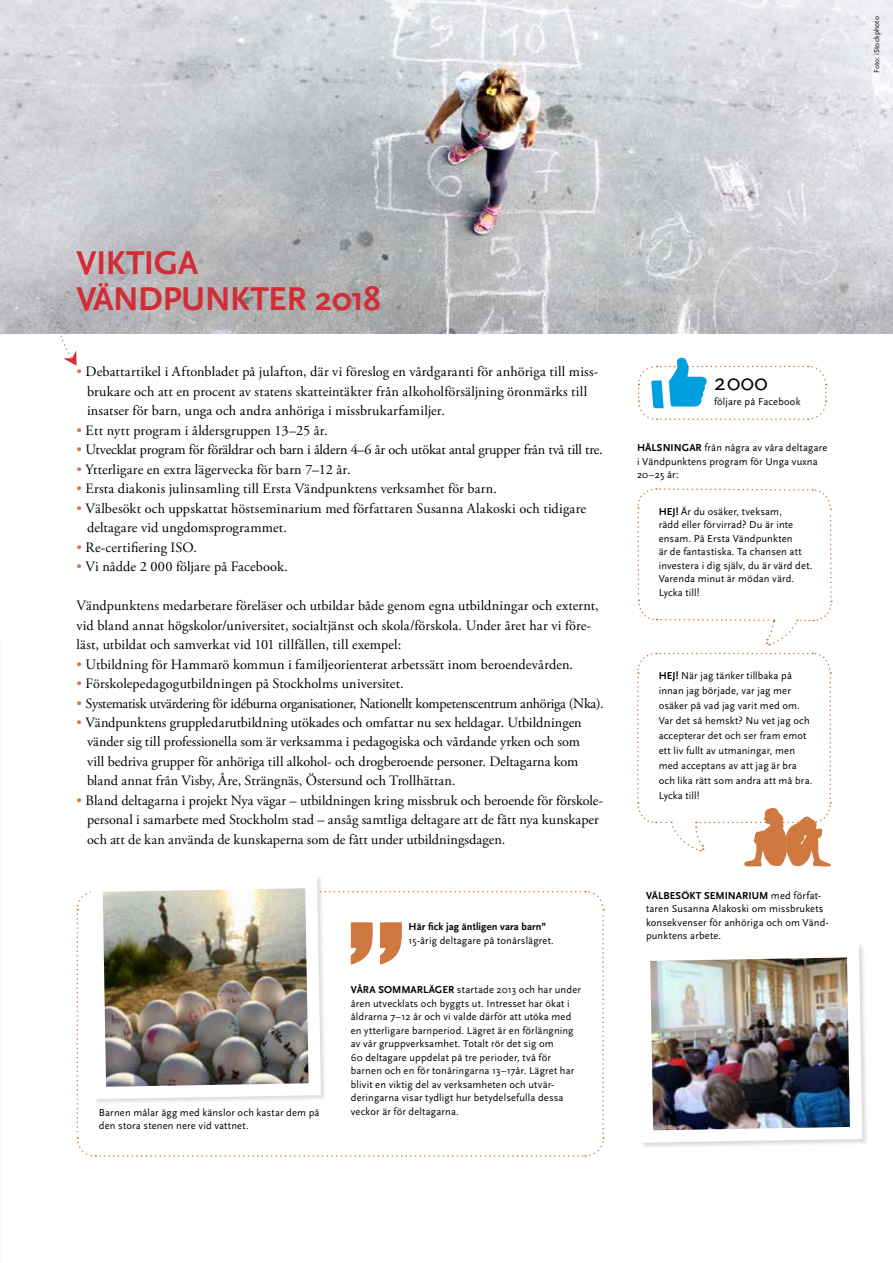
<style>
.page{position:relative;width:893px;height:1263px;background:#fff}
.page>*{position:absolute;margin:0;border:0;box-sizing:border-box;transform-origin:0 0}
.t1{font:700 34.5px/36px "Scala Sans";letter-spacing:-.02em;color:#d22d36}
.t2{font:24px "Scala Sans";color:#000}
.t3{font:14.25px/19.5px "Adobe Garamond Pro";letter-spacing:.005em;color:#000}
.t4{font:14.25px "Adobe Garamond Pro";letter-spacing:-.02em;color:#000}
.t5{font:14.25px "Adobe Garamond Pro";letter-spacing:-.015em;color:#000}
.t6{font:10.5px/13.5px "Scala Sans";letter-spacing:.015em;color:#000}
.t7{font:700 10.5px "Scala Sans";letter-spacing:.01em;color:#000}
.t8{font:7.5px "Scala Sans";letter-spacing:.015em;color:#000}
.s1{color:#cf7941}
.s2{font-weight:700}
</style>
<div class="page">
<img style="left:0;top:0;width:893px;height:334px">
<svg style="left:76px;top:890px;width:529px;height:267px"></svg>
<img style="left:642px;top:946px;width:225px;height:201px">
<img style="left:84px;top:877px;width:243px;height:228px">
<svg style="left:637px;top:358px;width:190px;height:62px"></svg>
<svg style="left:52px;top:292px;width:25px;height:74px"></svg>
<svg style="left:637px;top:488px;width:195px;height:158px"></svg>
<svg style="left:637px;top:652px;width:195px;height:215px"></svg>
<p class="t8" style="left:873px;top:73px;width:58px;rotate:-90deg">Foto: iStockphoto</p>
<h1 class="t1" style="left:77px;top:246px;width:306px">VIKTIGA<br>VÄNDPUNKTER 2018</h1>
<p class="t3" style="left:87px;top:362px;width:513px;text-indent:-11px"><span class="s1">•</span> Debattartikel i Aftonbladet på julafton, där vi föreslog en vårdgaranti för anhöriga till miss&shy;brukare och att en procent av statens skatteintäkter från alkoholförsäljning öronmärks till insatser för barn, unga och andra anhöriga i missbrukarfamiljer.</p>
<p class="t3" style="left:77px;top:421px;width:253px"><span class="s1">•</span> Ett nytt program i åldersgruppen 13–25 år.</p>
<p class="t5" style="left:77px;top:441px;width:528px"><span class="s1">•</span> Utvecklat program för föräldrar och barn i åldern 4–6 år och utökat antal grupper från två till tre.</p>
<p class="t3" style="left:77px;top:460px;width:276px"><span class="s1">•</span> Ytterligare en extra lägervecka för barn 7–12 år.</p>
<p class="t3" style="left:77px;top:479px;width:422px"><span class="s1">•</span> Ersta diakonis julinsamling till Ersta Vändpunktens verksamhet för barn.</p>
<p class="t3" style="left:87px;top:499px;width:501px;text-indent:-11px"><span class="s1">•</span> Välbesökt och uppskattat höstseminarium med författaren Susanna Alakoski och tidigare deltagare vid ungdomsprogrammet.</p>
<p class="t3" style="left:77px;top:538px;width:122px"><span class="s1">•</span> Re-certifiering ISO.</p>
<p class="t3" style="left:77px;top:557px;width:213px"><span class="s1">•</span> Vi nådde 2 000 följare på Facebook.</p>
<p class="t3" style="left:77px;top:596px;width:524px">Vändpunktens medarbetare föreläser och utbildar både genom egna utbildningar och externt, vid bland annat högskolor/universitet, socialtjänst och skola/förskola. Under året har vi före&shy;läst, utbildat och samverkat vid 101 tillfällen, till exempel:</p>
<p class="t3" style="left:77px;top:655px;width:498px"><span class="s1">•</span> Utbildning för Hammarö kommun i familjeorienterat arbetssätt inom beroendevården.</p>
<p class="t3" style="left:77px;top:674px;width:329px"><span class="s1">•</span> Förskolepedagogutbildningen på Stockholms universitet.</p>
<p class="t4" style="left:77px;top:694px;width:529px"><span class="s1">•</span> Systematisk utvärdering för idéburna organisationer, Nationellt kompetenscentrum anhöriga (Nka).</p>
<p class="t3" style="left:87px;top:713px;width:496px;text-indent:-11px"><span class="s1">•</span> Vändpunktens gruppledarutbildning utökades och omfattar nu sex heldagar. Utbildningen vänder sig till professionella som är verksamma i pedagogiska och vårdande yrken och som vill bedriva grupper för anhöriga till alkohol- och drogberoende personer. Deltagarna kom bland annat från Visby, Åre, Strängnäs, Östersund och Trollhättan.</p>
<p class="t3" style="left:87px;top:791px;width:518px;text-indent:-11px"><span class="s1">•</span> Bland deltagarna i projekt Nya vägar – utbildningen kring missbruk och beroende för förskole&shy;personal i samarbete med Stockholm stad – ansåg samtliga deltagare att de fått nya kunskaper och att de kan använda de kunskaperna som de fått under utbildningsdagen.</p>
<p class="t7" style="left:409px;top:921px;width:139px">Här fick jag äntligen vara barn”</p>
<p class="t6" style="left:409px;top:933px;width:147px">15-årig deltagare på tonårslägret.</p>
<p class="t6" style="left:351px;top:983px;width:232px"><span class="s2">VÅRA SOMMARLÄGER</span> startade 2013 och har under åren utvecklats och byggts ut. Intresset har ökat i åldrarna 7–12 år och vi valde därför att utöka med en ytterligare barnperiod. Lägret är en förlängning av vår gruppverksamhet. Totalt rör det sig om<br>60 deltagare uppdelat på tre perioder, två för barnen och en för tonåringarna 13–17år. Lägret har blivit en viktig del av verksamheten och utvär&shy;deringarna visar tydligt hur betydelsefulla dessa</p>
<p class="t6" style="left:99px;top:1106px;width:222px">Barnen målar ägg med känslor och kastar dem på</p>
<p class="t6" style="left:351px;top:1105px;width:110px">veckor är för deltagarna.</p>
<p class="t6" style="left:99px;top:1119px;width:151px">den stora stenen nere vid vattnet.</p>
<h2 class="t2" style="left:714px;top:369px;width:55px">2000</h2>
<p class="t6" style="left:714px;top:395px;width:88px">följare på Facebook</p>
<p class="t6" style="left:637px;top:441px;width:192px"><span class="s2">HÄLSNINGAR</span> från några av våra deltagare i Vändpunktens program för Unga vuxna<br>20–25 år:</p>
<p class="t6" style="left:659px;top:505px;width:155px"><span class="s2">HEJ!</span> Är du osäker, tveksam,<br>rädd eller förvirrad? Du är inte ensam. På Ersta Vändpunkten<br>är de fantastiska. Ta chansen att investera i dig själv, du är värd det.<br>Varenda minut är mödan värd.<br>Lycka till!</p>
<p class="t6" style="left:659px;top:668px;width:155px;line-height:15px"><span class="s2">HEJ!</span> När jag tänker tillbaka på innan jag började, var jag mer osäker på vad jag varit med om.<br>Var det så hemskt? Nu vet jag och accepterar det och ser fram emot ett liv fullt av utmaningar, men med acceptans av att jag är bra och lika rätt som andra att må bra.<br>Lycka till!</p>
<p class="t6" style="left:646px;top:889px;width:184px"><span class="s2">VÄLBESÖKT SEMINARIUM</span> med förfat&shy;taren Susanna Alakoski om missbrukets konsekvenser för anhöriga och om Vänd&shy;punktens arbete.</p>
</div>
